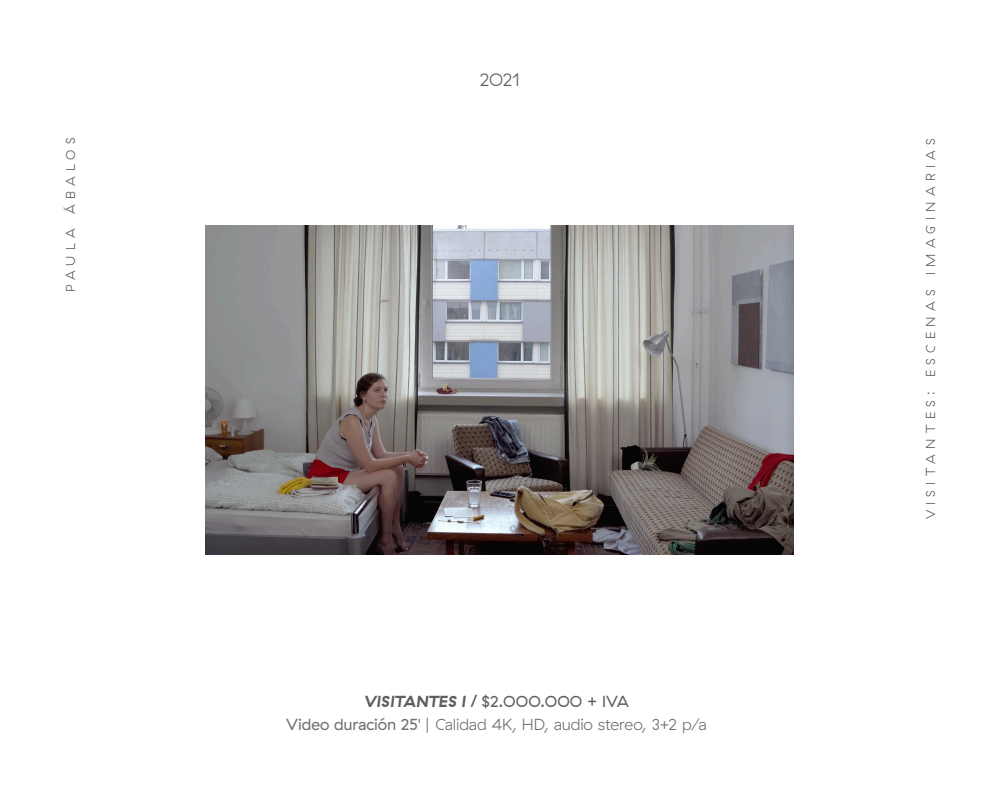
<style>
.page{position:relative;width:1000px;height:800px;background:#fff}
.page>*{position:absolute;margin:0;border:0;box-sizing:border-box;transform-origin:0 0}
.ingles{font:300 18px "GT Haptik Trial";color:#5e5e5e}
.texto{font:300 16px "GT Haptik";letter-spacing:-.01em;color:#707070}
.ingles-2{font:16px "GT Haptik";letter-spacing:.01em;color:#5e5e5e}
.ingles-3{font:300 13px "GT Haptik";letter-spacing:.41em;color:#5e5e5e}
.s1{font-weight:700;font-style:italic}
.s2{font-family:"Agency FB";font-weight:700}
.s3{font-weight:400}
.s4{font-family:"Agency FB";font-weight:400}
</style>
<div class="page">
<img style="left:206px;top:226px;width:588px;height:329px">
<p class="ingles-3" style="left:63px;top:292px;width:156px;rotate:-90deg">PAULA ÁBALOS</p>
<p class="ingles" style="left:480px;top:73px;width:42px">2O21</p>
<p class="ingles-2" style="left:364px;top:692px;width:267px"><span class="s1">VISITANTES I</span> <span class="s2">/</span> $2.OOO.OOO + IVA</p>
<p class="texto" style="left:286px;top:715px;width:422px"><span class="s3">Video duración 25'</span> <span class="s4">|</span> Calidad 4K, HD, audio stereo, 3+2 p/a</p>
<p class="ingles-3" style="left:923px;top:519px;width:382px;rotate:-90deg">VISITANTES: ESCENAS IMAGINARIAS</p>
</div>
